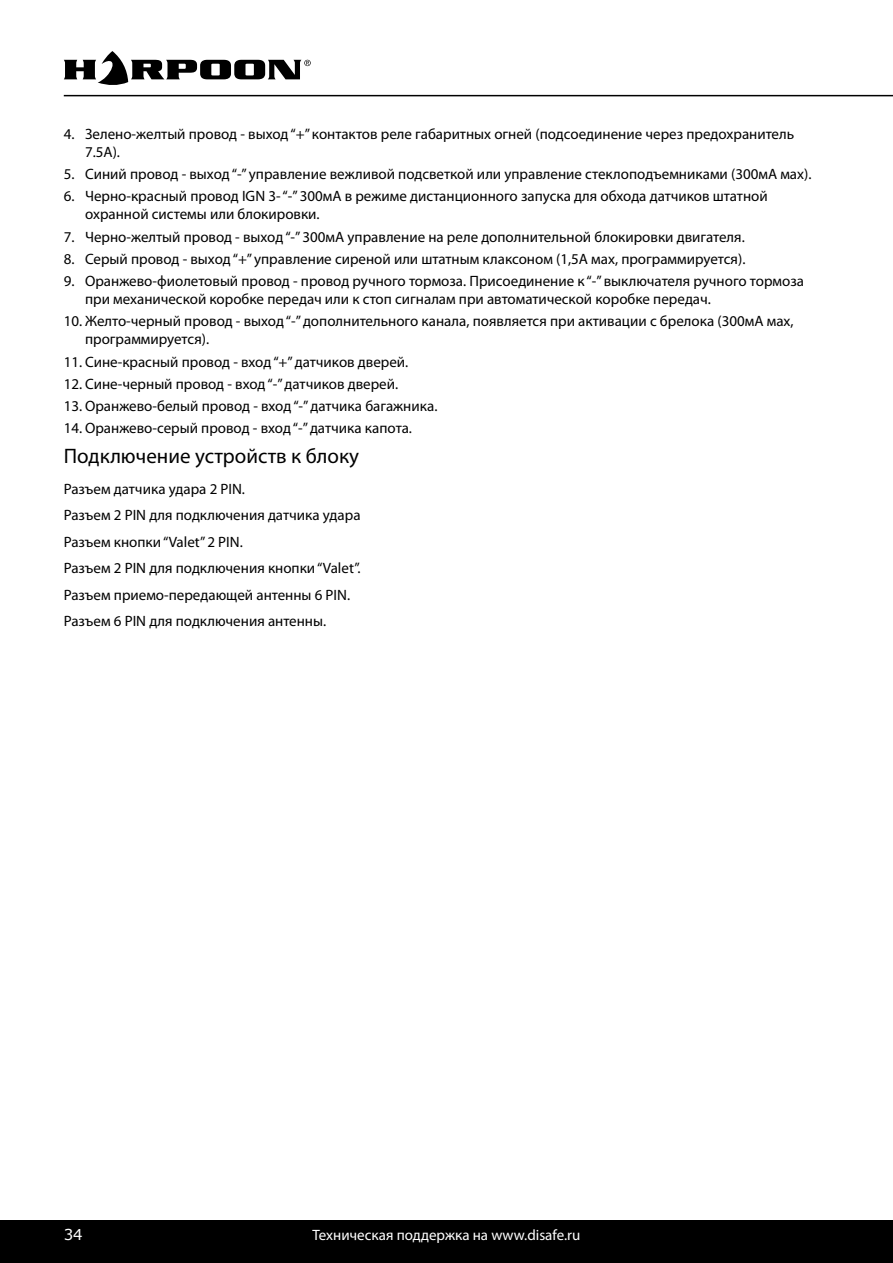
<style>
.page{position:relative;width:893px;height:1263px;background:#fff}
.page>*{position:absolute;margin:0;border:0;box-sizing:border-box;transform-origin:0 0}
.t1{font:21px "Myriad Pro";color:#000}
.t2{font:15px/22.2px "Myriad Pro";color:#000}
.t3{font:15px "Myriad Pro";color:#fff}
.t4{font:15px "Verdana";color:#fff}
</style>
<div class="page">
<svg style="left:64px;top:51px;width:247px;height:34px"></svg>
<hr style="left:64px;top:95px;width:829px;height:1px;background:#000">
<div style="left:0;top:1220px;width:893px;height:43px;background:#000"></div>
<p class="t2" style="left:85px;top:125px;width:711px;line-height:18px">Зелено-желтый провод - выход “+” контактов реле габаритных огней (подсоединение через предохранитель<br>7.5А).</p>
<p class="t2" style="left:85px;top:163px;width:728px">Синий провод - выход “-” управление вежливой подсветкой или управление стеклоподъемниками (300мА мах).<br>Черно-красный провод IGN 3- “-” 300мА в режиме дистанционного запуска для обхода датчиков штатной</p>
<p class="t2" style="left:85px;top:203px;width:720px">охранной системы или блокировки.<br>Черно-желтый провод - выход “-” 300мА управление на реле дополнительной блокировки двигателя.<br>Серый провод - выход “+” управление сиреной или штатным клаксоном (1,5А мах, программируется).<br>Оранжево-фиолетовый провод - провод ручного тормоза. Присоединение к “-” выключателя ручного тормоза</p>
<p class="t2" style="left:85px;top:288px;width:627px">при механической коробке передач или к стоп сигналам при автоматической коробке передач.</p>
<p class="t2" style="left:85px;top:312px;width:710px;line-height:18px;text-indent:-21px">10. Желто-черный провод - выход “-” дополнительного канала, появляется при активации с брелока (300мА мах, программируется).</p>
<p class="t2" style="left:64px;top:350px;width:346px">11. Сине-красный провод - вход “+” датчиков дверей.</p>
<p class="t2" style="left:64px;top:372px;width:336px">12. Сине-черный провод - вход “-” датчиков дверей.</p>
<p class="t2" style="left:64px;top:395px;width:375px">13. Оранжево-белый провод - вход “-” датчика багажника.</p>
<p class="t2" style="left:64px;top:417px;width:350px">14. Оранжево-серый провод - вход “-” датчика капота.</p>
<h1 class="t1" style="left:64px;top:443px;width:297px">Подключение устройств к блоку</h1>
<p class="t2" style="left:64px;top:475px;width:298px;line-height:26.5px">Разъем датчика удара 2 PIN.<br>Разъем 2 PIN для подключения датчика удара Разъем кнопки “Valet” 2 PIN.<br>Разъем 2 PIN для подключения кнопки “Valet”.<br>Разъем приемо-передающей антенны 6 PIN.<br>Разъем 6 PIN для подключения антенны.</p>
<p class="t2" style="left:64px;top:122px;width:12px">4.</p>
<p class="t2" style="left:64px;top:163px;width:12px">5.<br>6.</p>
<p class="t2" style="left:64px;top:225px;width:12px;text-align:justify">7.<br>8.<br>9.</p>
<p class="t4" style="left:64px;top:1225px;width:10px">34</p>
<p class="t3" style="left:313px;top:1226px;width:269px">Техническая поддержка на www.disafe.ru</p>
</div>
